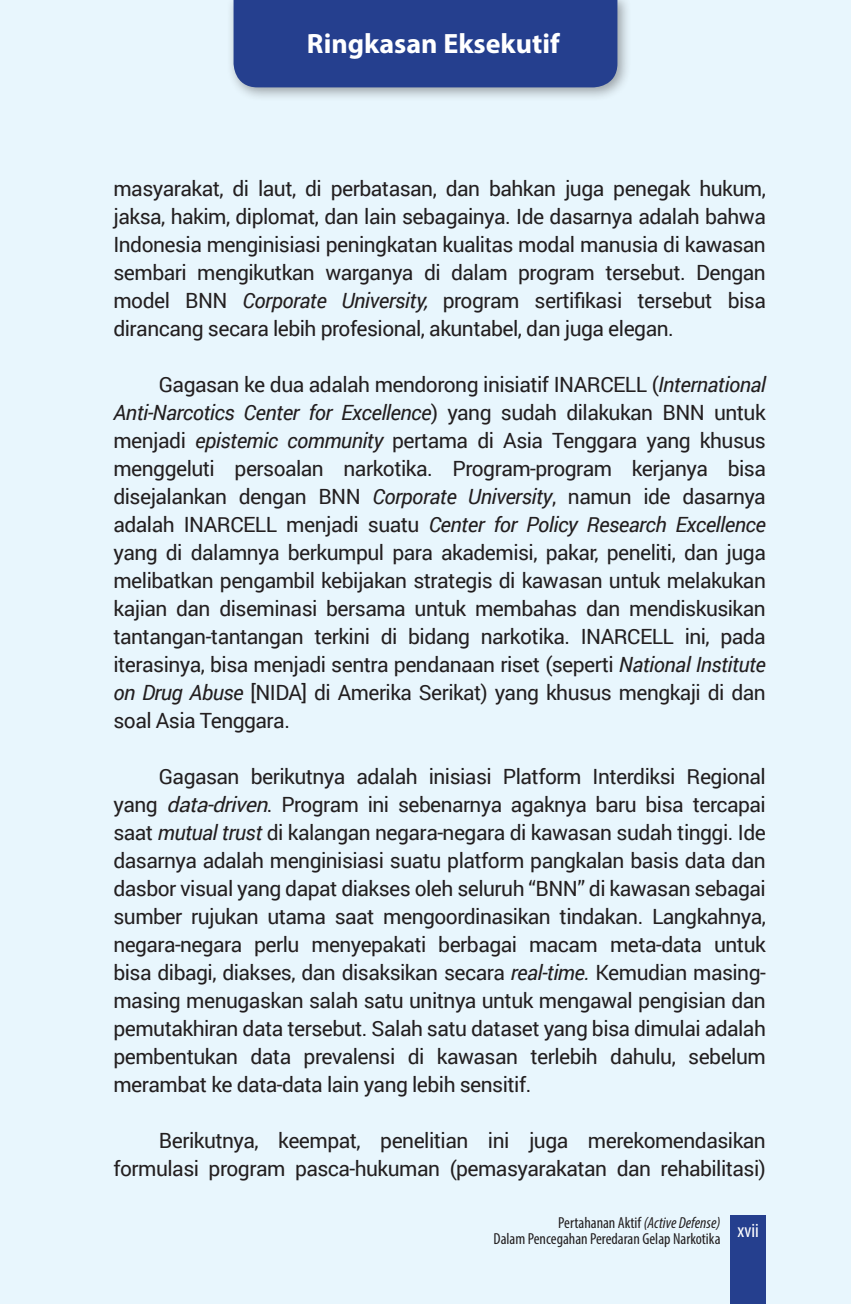
<style>
.page{position:relative;width:851px;height:1304px;background:#fff}
.page>*{position:absolute;margin:0;border:0;box-sizing:border-box;transform-origin:0 0}
.t1{font:700 28px "Myriad Pro";color:#fff}
.t2{font:21px/28px "Roboto";letter-spacing:-.025em;color:#231f20;text-align:justify}
.t3{font:condensed 16px/16px "Myriad Pro";color:#231f20}
.s1{font-style:italic}
</style>
<div class="page">
<div style="left:0;top:0;width:850px;height:1304px;background:#e8f6fd"></div>
<div style="left:730px;top:1215px;width:35px;height:29px;background:#253f8e"></div>
<div style="left:730px;top:1241px;width:35px;height:63px;background:#253f8e"></div>
<div style="left:226px;top:0;width:406px;height:102px;background:#231f20;opacity:.4"></div>
<div style="left:233px;top:0;width:384px;height:87px;background:#253f8e"></div>
<p class="t1" style="left:307px;top:26px;width:254px">Ringkasan Eksekutif</p>
<p class="t2" style="left:113px;top:174px;width:654px">masyarakat, di laut, di perbatasan, dan bahkan juga penegak hukum, jaksa, hakim, diplomat, dan lain sebagainya. Ide dasarnya adalah bahwa Indonesia menginisiasi peningkatan kualitas modal manusia di kawasan sembari mengikutkan warganya di dalam program tersebut. Dengan model BNN <span class="s1">Corporate University,</span> program sertifikasi tersebut bisa dirancang secara lebih profesional, akuntabel, dan juga elegan.</p>
<p class="t2" style="left:113px;top:370px;width:654px;text-indent:45px">Gagasan ke dua adalah mendorong inisiatif INARCELL (<span class="s1">International Anti-Narcotics Center for Excellence</span>) yang sudah dilakukan BNN untuk menjadi <span class="s1">epistemic community</span> pertama di Asia Tenggara yang khusus menggeluti persoalan narkotika. Program-program kerjanya bisa disejalankan dengan BNN <span class="s1">Corporate University</span>, namun ide dasarnya adalah INARCELL menjadi suatu <span class="s1">Center for Policy Research Excellence </span>yang di dalamnya berkumpul para akademisi, pakar, peneliti, dan juga melibatkan pengambil kebijakan strategis di kawasan untuk melakukan kajian dan diseminasi bersama untuk membahas dan mendiskusikan tantangan-tantangan terkini di bidang narkotika. INARCELL ini, pada iterasinya, bisa menjadi sentra pendanaan riset (seperti <span class="s1">National Institute on Drug Abuse</span> [NIDA] di Amerika Serikat) yang khusus mengkaji di dan soal Asia Tenggara.</p>
<p class="t2" style="left:113px;top:762px;width:654px;text-indent:45px">Gagasan berikutnya adalah inisiasi Platform Interdiksi Regional yang <span class="s1">data-driven</span>. Program ini sebenarnya agaknya baru bisa tercapai saat <span class="s1">mutual trust</span> di kalangan negara-negara di kawasan sudah tinggi. Ide dasarnya adalah menginisiasi suatu platform pangkalan basis data dan dasbor visual yang dapat diakses oleh seluruh “BNN” di kawasan sebagai sumber rujukan utama saat mengoordinasikan tindakan. Langkahnya, negara-negara perlu menyepakati berbagai macam meta-data untuk bisa dibagi, diakses, dan disaksikan secara <span class="s1">real-time.</span> Kemudian masing&shy;masing menugaskan salah satu unitnya untuk mengawal pengisian dan pemutakhiran data tersebut. Salah satu dataset yang bisa dimulai adalah pembentukan data prevalensi di kawasan terlebih dahulu, sebelum merambat ke data-data lain yang lebih sensitif.</p>
<p class="t2" style="left:113px;top:1126px;width:653px;text-align:right">Berikutnya, keempat, penelitian ini juga merekomendasikan formulasi program pasca-hukuman (pemasyarakatan dan rehabilitasi)</p>
<p class="t3" style="left:493px;top:1214px;width:267px;text-indent:65px">Pertahanan Aktif <span class="s1">(Active Defense)<br></span>Dalam Pencegahan Peredaran Gelap Narkotika <sup>xvii</sup></p>
</div>
